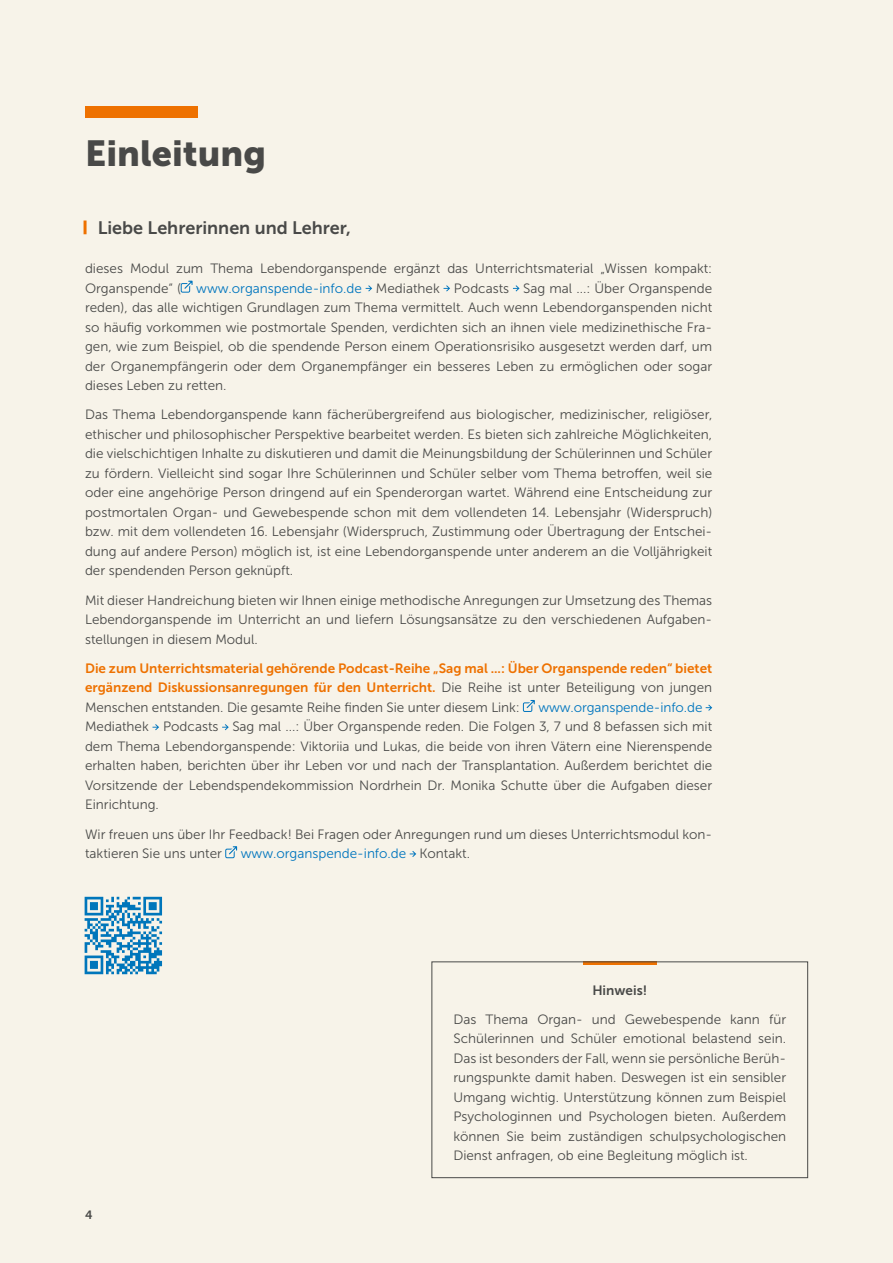
<style>
.page{position:relative;width:893px;height:1263px;background:#f7f3e9}
.page>*{position:absolute;margin:0;border:0;box-sizing:border-box;transform-origin:0 0}
.Main_Main_H1_linksbündig{font:36px "Museo Sans 900";color:#494948}
.Main_Main_H2_Orange{font:18px "Museo Sans 700";color:#494948}
.Main_p_Fliesstext{font:13.5px/19.5px "Museo Sans 300";color:#494948;text-align:justify}
.Main_p_Fliesstext-2{font:13.5px/19.5px "Museo Sans 700";color:#ee7100;text-align:justify}
.Main_p_Fliesstext-3{font:13.5px "Museo Sans 300";color:#0075be}
.Main_p_Infokasten_Headline_zentriert{font:13.5px "Museo Sans 700";color:#494948}
.t1{font:12px "Museo Sans 700";color:#494948}
.s1{color:#0075be}
.s2{font-family:"Museo Sans 300";color:#494948}
.s3{color:#494948}
</style>
<div class="page">
<div style="left:85px;top:106px;width:113px;height:12px;background:#ee7100"></div>
<svg style="left:84px;top:221px;width:3px;height:13px"></svg>
<svg style="left:180px;top:280px;width:13px;height:13px"></svg>
<svg style="left:366px;top:285px;width:6px;height:6px"></svg>
<svg style="left:443px;top:285px;width:7px;height:6px"></svg>
<svg style="left:513px;top:285px;width:7px;height:6px"></svg>
<svg style="left:522px;top:700px;width:13px;height:12px"></svg>
<svg style="left:706px;top:705px;width:6px;height:6px"></svg>
<svg style="left:153px;top:724px;width:6px;height:6px"></svg>
<svg style="left:222px;top:724px;width:7px;height:6px"></svg>
<svg style="left:225px;top:846px;width:13px;height:13px"></svg>
<svg style="left:410px;top:851px;width:6px;height:6px"></svg>
<hr style="left:583px;top:961px;width:73px;height:4px;background:#ee7100">
<div style="left:432px;top:961px;width:376px;height:217px;border:1px solid #494948"></div>
<svg style="left:85px;top:897px;width:77px;height:77px"></svg>
<h1 class="Main_Main_H1_linksbündig" style="left:85px;top:133px;width:182px">Einleitung</h1>
<h2 class="Main_Main_H2_Orange" style="left:98px;top:218px;width:255px">Liebe Lehrerinnen und Lehrer,</h2>
<p class="Main_p_Fliesstext" style="left:85px;top:259px;width:629px">dieses Modul zum Thema Lebendorganspende ergänzt das Unterrichtsmaterial „Wissen kompakt:<br>Organspende“ ( <span class="s1">www.organspende-info.de</span> Mediathek Podcasts Sag mal ... : Über Organspende reden), das alle wichtigen Grundlagen zum Thema vermittelt. Auch wenn Lebendorganspenden nicht so häufig vorkommen wie postmortale Spenden, verdichten sich an ihnen viele medizinethische Fra&shy;gen, wie zum Beispiel, ob die spendende Person einem Operationsrisiko ausgesetzt werden darf, um der Organempfängerin oder dem Organempfänger ein besseres Leben zu ermöglichen oder sogar dieses Leben zu retten.</p>
<p class="Main_p_Fliesstext" style="left:85px;top:405px;width:629px">Das Thema Lebendorganspende kann fächerübergreifend aus biologischer, medizinischer, religiöser, ethischer und philosophischer Perspektive bearbeitet werden. Es bieten sich zahlreiche Möglichkeiten, die vielschichtigen Inhalte zu diskutieren und damit die Meinungsbildung der Schülerinnen und Schüler zu fördern. Vielleicht sind sogar Ihre Schülerinnen und Schüler selber vom Thema betroffen, weil sie oder eine angehörige Person dringend auf ein Spenderorgan wartet. Während eine Entscheidung zur postmortalen Organ- und Gewebespende schon mit dem vollendeten 14. Lebensjahr (Widerspruch) bzw. mit dem vollendeten 16. Lebensjahr (Widerspruch, Zustimmung oder Übertragung der Entschei&shy;dung auf andere Person) möglich ist, ist eine Lebendorganspende unter anderem an die Volljährigkeit der spendenden Person geknüpft.</p>
<p class="Main_p_Fliesstext" style="left:85px;top:590px;width:629px">Mit dieser Handreichung bieten wir Ihnen einige methodische Anregungen zur Umsetzung des Themas Lebendorganspende im Unterricht an und liefern Lösungsansätze zu den verschiedenen Aufgaben&shy;stellungen in diesem Modul.</p>
<p class="Main_p_Fliesstext-2" style="left:85px;top:658px;width:629px">Die zum Unterrichtsmaterial gehörende Podcast-Reihe „Sag mal ...: Über Organspende reden“ bietet ergänzend Diskussionsanregungen für den Unterricht. <span class="s2">Die Reihe ist unter Beteiligung von jungen Menschen entstanden. Die gesamte Reihe finden Sie unter diesem Link:</span></p>
<p class="Main_p_Fliesstext" style="left:85px;top:697px;width:629px;text-align:left;text-indent:453px"><span class="s1">www.organspende-info.de </span>Mediathek Podcasts Sag mal ... : Über Organspende reden. Die Folgen 3, 7 und 8 befassen sich mit dem Thema Lebendorganspende: Viktoriia und Lukas, die beide von ihren Vätern eine Nierenspende erhalten haben, berichten über ihr Leben vor und nach der Transplantation. Außerdem berichtet die Vorsitzende der Lebendspendekommission Nordrhein Dr. Monika Schutte über die Aufgaben dieser Einrichtung.</p>
<p class="Main_p_Fliesstext" style="left:85px;top:824px;width:629px">Wir freuen uns über Ihr Feedback! Bei Fragen oder Anregungen rund um dieses Unterrichtsmodul kon&shy;taktieren Sie uns unter</p>
<p class="Main_p_Fliesstext-3" style="left:241px;top:846px;width:229px">www.organspende-info.de <span class="s3">Kontakt.</span></p>
<p class="t1" style="left:85px;top:1208px;width:9px">4</p>
<p class="Main_p_Infokasten_Headline_zentriert" style="left:592px;top:982px;width:56px">Hinweis!</p>
<p class="Main_p_Fliesstext" style="left:453px;top:1009px;width:334px;text-align:left">Das Thema Organ- und Gewebespende kann für Schülerinnen und Schüler emotional belastend sein.<br>Das ist besonders der Fall, wenn sie persönliche Berüh&shy;rungspunkte damit haben. Deswegen ist ein sensibler Umgang wichtig. Unterstützung können zum Beispiel Psychologinnen und Psychologen bieten. Außerdem können Sie beim zuständigen schulpsychologischen Dienst anfragen, ob eine Begleitung möglich ist.</p>
</div>
